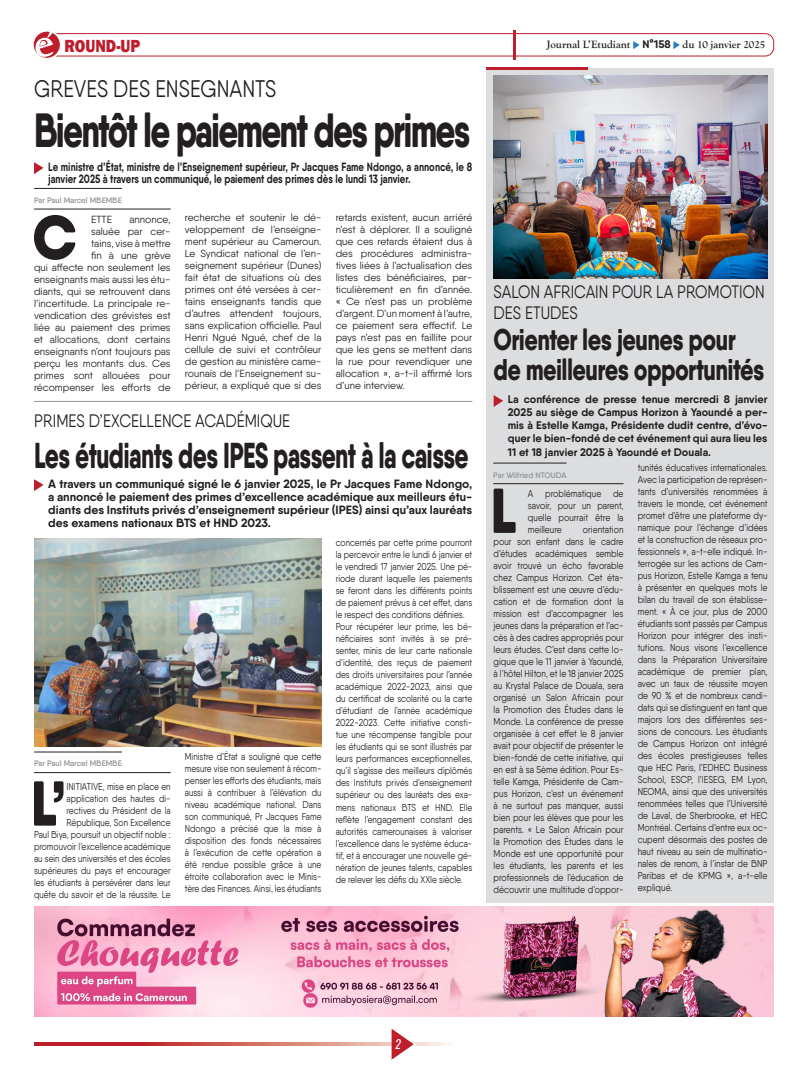
<style>
.page{position:relative;width:808px;height:1078px;background:#fff}
.page>*{position:absolute;margin:0;border:0;box-sizing:border-box;transform-origin:0 0}
.Texte1{font:900 63.3px "Qanelas Soft";color:#231f20;scale:.85 1}
.Texte1-2{font:900 61.7px "Qanelas Soft";color:#231f20;scale:.95 1}
.t1{font:800 48px "Qanelas Soft";letter-spacing:-.05em;color:#231f20;scale:.72 1}
.Titre_plus_grand{font:800 36px "Qanelas Soft";letter-spacing:-.025em;color:#231f20;scale:.68 1}
.t2{font:800 30px/30px "Qanelas Soft";letter-spacing:-.025em;color:#231f20;scale:.78 1}
.Surtitre2{font:24px "Qanelas Soft";color:#231f20;scale:.85 1}
.Surtitre2-2{font:18px/21px "Qanelas Soft";color:#231f20;scale:.85 1}
.t3{font:800 18px "Franklin Gothic";color:#be1d2c;scale:.85 1}
.t4{font:700 12px/13px "Qanelas Soft";color:#231f20;text-align:justify}
.t5{font:700 12px/12px "Qanelas Soft";color:#231f20;scale:.8 1}
.t6{font:italic 12px "Oswald";color:#fff}
.t7{font:700 11px/13px "Qanelas Soft";color:#231f20;text-align:justify}
.t8{font:700 11px "Goudy Old Style T";color:#231f20}
.Texte1-3{font:10.3px/12px "Qanelas Soft";color:#231f20;text-align:justify}
.Texte1-4{font:10px/12px "Qanelas Soft";color:#231f20;text-align:justify;scale:.87 1}
.Texte1-5{font:10px/12px "Qanelas Soft";color:#231f20;text-align:justify;scale:.85 1}
.Signature{font:600 8px "Qanelas Soft";color:#939598}
.s1{font-family:"Qanelas Soft"}
</style>
<div class="page">
<div style="left:47px;top:33px;width:727px;height:23px;border:1px solid #be1d2c;border-radius:9px"></div>
<svg style="left:34px;top:32px;width:26px;height:26px"></svg>
<svg style="left:633px;top:41px;width:7px;height:8px"></svg>
<svg style="left:673px;top:41px;width:7px;height:8px"></svg>
<svg style="left:34px;top:1042px;width:416px;height:3px"></svg>
<svg style="left:392px;top:1029px;width:24px;height:31px"></svg>
<hr style="left:513px;top:30px;width:3px;height:30px;background:#be1d2c">
<svg style="left:34px;top:479px;width:10px;height:12px"></svg>
<hr style="left:34px;top:751px;width:88px;height:1px;background:#231f20">
<hr style="left:34px;top:772px;width:137px;height:1px;background:#231f20">
<img style="left:34px;top:538px;width:287px;height:208px">
<svg style="left:34px;top:162px;width:10px;height:12px"></svg>
<hr style="left:34px;top:188px;width:88px;height:1px;background:#231f20">
<hr style="left:34px;top:208px;width:137px;height:1px;background:#231f20">
<div style="left:487px;top:68px;width:287px;height:834px;background:#dcdddf"></div>
<svg style="left:494px;top:395px;width:9px;height:12px"></svg>
<hr style="left:493px;top:462px;width:73px;height:1px;background:#231f20">
<hr style="left:493px;top:483px;width:130px;height:1px;background:#231f20">
<hr style="left:34px;top:401px;width:438px;height:1px;background:#939598">
<img style="left:493px;top:75px;width:274px;height:203px">
<hr style="left:486px;top:67px;width:102px;height:2px;background:#be1d2c">
<img style="left:34px;top:906px;width:740px;height:110px">
<h3 class="t3" style="left:65px;top:34px;width:91px">ROUND-UP</h3>
<p class="t8" style="left:547px;top:39px;width:220px">Journal L’Etudiant <span class="s1">N°158</span> du 10 janvier 2025</p>
<p class="Surtitre2" style="left:34px;top:73px;width:286px">GREVES DES ENSEGNANTS</p>
<p class="t1" style="left:34px;top:99px;width:608px">Bientôt le paiement des primes</p>
<p class="t5" style="left:48px;top:160px;width:532px">Le ministre d’État, ministre de l’Enseignement supérieur, Pr Jacques Fame Ndongo, a annoncé, le 8 janvier 2025 à travers un communiqué, le paiement des primes dès le lundi 13 janvier.</p>
<p class="Texte1-2" style="left:32px;top:197px;width:48px">C</p>
<p class="Texte1-3" style="left:91px;top:213px;width:23px">ETTE</p>
<p class="Signature" style="left:34px;top:195px;width:89px">Par Paul Marcel MBEMBE</p>
<p class="Texte1-3" style="left:34px;top:213px;width:138px;text-align:right">annonce,<br>saluée par cer-<br>tains, vise à mettre<br>fin à une grève<br>qui affecte non seulement les enseignants mais aussi les étu&shy;diants, qui se retrouvent dans l’incertitude. La principale re&shy;vendication des grévistes est liée au paiement des primes et allocations, dont certains enseignants n’ont toujours pas perçu les montants dus. Ces primes sont allouées pour récompenser les efforts de</p>
<p class="Texte1-3" style="left:185px;top:211px;width:138px">recherche et soutenir le dé&shy;veloppement de l’enseigne&shy;ment supérieur au Cameroun.<br>Le Syndicat national de l’en&shy;seignement supérieur (Dunes) fait état de situations où des primes ont été versées à cer&shy;tains enseignants tandis que d’autres attendent toujours, sans explication officielle. Paul Henri Ngué Ngué, chef de la cellule de suivi et contrôleur de gestion au ministère came&shy;rounais de l’Enseignement su&shy;périeur, a expliqué que si des</p>
<p class="Texte1-3" style="left:336px;top:211px;width:138px">retards existent, aucun arriéré n’est à déplorer. Il a souligné que ces retards étaient dus à des procédures administra&shy;tives liées à l’actualisation des listes des bénéficiaires, par&shy;ticulièrement en fin d’année. « Ce n’est pas un problème d’argent. D’un moment à l’autre, ce paiement sera effectif. Le pays n’est pas en faillite pour que les gens se mettent dans la rue pour revendiquer une allocation », a-t-il affirmé lors d’une interview.</p>
<p class="Surtitre2-2" style="left:34px;top:410px;width:303px">PRIMES D’EXCELLENCE ACADÉMIQUE</p>
<p class="Titre_plus_grand" style="left:34px;top:432px;width:640px">Les étudiants des IPES passent à la caisse</p>
<p class="t4" style="left:48px;top:476px;width:426px">A travers un communiqué signé le 6 janvier 2025, le Pr Jacques Fame Ndongo, a annoncé le paiement des primes d’excellence académique aux meilleurs étu&shy;diants des Instituts privés d’enseignement supérieur (IPES) ainsi qu’aux lauréats des examens nationaux BTS et HND 2023.</p>
<p class="Signature" style="left:34px;top:758px;width:89px">Par Paul Marcel MBEMBE</p>
<p class="Texte1" style="left:31px;top:762px;width:43px">L’</p>
<p class="Texte1-5" style="left:34px;top:779px;width:162px;text-align:right">INITIATIVE, mise en place en application des hautes di-<br>rectives du Président de la République, Son Excellence<br>Paul Biya, poursuit un objectif noble : promouvoir l’excellence académique au sein des universités et des écoles supérieures du pays et encourager les étudiants à persévérer dans leur quête du savoir et de la réussite. Le</p>
<p class="Texte1-5" style="left:185px;top:750px;width:162px">Ministre d’État a souligné que cette mesure vise non seulement à récom&shy;penser les efforts des étudiants, mais aussi à contribuer à l’élévation du niveau académique national. Dans son communiqué, Pr Jacques Fame Ndongo a précisé que la mise à disposition des fonds nécessaires à l’exécution de cette opération a été rendue possible grâce à une étroite collaboration avec le Minis&shy;tère des Finances. Ainsi, les étudiants</p>
<p class="Texte1-5" style="left:336px;top:536px;width:162px">concernés par cette prime pourront la percevoir entre le lundi 6 janvier et le vendredi 17 janvier 2025. Une pé&shy;riode durant laquelle les paiements se feront dans les différents points de paiement prévus à cet effet, dans le respect des conditions définies.</p>
<p class="Texte1-5" style="left:336px;top:620px;width:162px">Pour récupérer leur prime, les bé&shy;néficiaires sont invités à se pré&shy;senter, minis de leur carte nationale d’identité, des reçus de paiement des droits universitaires pour l’année académique 2022-2023, ainsi que du certificat de scolarité ou la carte d’étudiant de l’année académique 2022-2023. Cette initiative consti&shy;tue une récompense tangible pour les étudiants qui se sont illustrés par leurs performances exceptionnelles, qu’il s’agisse des meilleurs diplômés des Instituts privés d’enseignement supérieur ou des lauréats des exa&shy;mens nationaux BTS et HND. Elle reflète l’engagement constant des autorités camerounaises à valoriser l’excellence dans le système éduca&shy;tif, et à encourager une nouvelle gé&shy;nération de jeunes talents, capables de relever les défis du XXIe siècle.</p>
<p class="Surtitre2-2" style="left:494px;top:281px;width:320px">SALON AFRICAIN POUR LA PROMOTION<br>DES ETUDES</p>
<p class="t2" style="left:494px;top:324px;width:349px">Orienter les jeunes pour de meilleures opportunités</p>
<p class="t7" style="left:508px;top:393px;width:261px">La conférence de presse tenue mercredi 8 janvier 2025 au siège de Campus Horizon à Yaoundé a per&shy;mis à Estelle Kamga, Présidente dudit centre, d’évo&shy;quer le bien-fondé de cet événement qui aura lieu les 11 et 18 janvier 2025 à Yaoundé et Douala.</p>
<p class="Signature" style="left:493px;top:469px;width:75px">Par Wilfried NTOUDA</p>
<p class="Texte1-4" style="left:638px;top:461px;width:151px">tunités éducatives internationales.<br>Avec la participation de représen&shy;tants d’universités renommées à travers le monde, cet événement promet d’être une plateforme dy&shy;namique pour l’échange d’idées et la construction de réseaux pro&shy;fessionnels », a-t-elle indiqué. In&shy;terrogée sur les actions de Cam&shy;pus Horizon, Estelle Kamga a tenu à présenter en quelques mots le bilan du travail de son établisse&shy;ment. « À ce jour, plus de 2000 étudiants sont passés par Campus Horizon pour intégrer des insti&shy;tutions. Nous visons l’excellence dans la Préparation Universitaire académique de premier plan, avec un taux de réussite moyen de 90 % et de nombreux candi&shy;dats qui se distinguent en tant que majors lors des différentes ses&shy;sions de concours. Les étudiants de Campus Horizon ont intégré des écoles prestigieuses telles que HEC Paris, l’EDHEC Business School, ESCP, l’IESEG, EM Lyon, NEOMA, ainsi que des universités renommées telles que l’Université de Laval, de Sherbrooke, et HEC Montréal. Certains d’entre eux oc&shy;cupent désormais des postes de haut niveau au sein de multinatio&shy;nales de renom, à l’instar de BNP Paribas et de KPMG », a-t-elle expliqué.</p>
<p class="Texte1" style="left:491px;top:469px;width:31px">L</p>
<p class="Texte1-4" style="left:528px;top:487px;width:111px">A problématique de savoir, pour un parent, quelle pourrait être la meilleure</p>
<p class="Texte1-4" style="left:494px;top:523px;width:151px;text-indent:89px">orientation pour son enfant dans le cadre d’études académiques semble avoir trouvé un écho favorable chez Campus Horizon. Cet éta&shy;blissement est une œuvre d’édu&shy;cation et de formation dont la mission est d’accompagner les jeunes dans la préparation et l’ac&shy;cès à des cadres appropriés pour leurs études. C’est dans cette lo&shy;gique que le 11 janvier à Yaoundé, à l’hôtel Hilton, et le 18 janvier 2025 au Krystal Palace de Douala, sera organisé un Salon Africain pour la Promotion des Études dans le Monde. La conférence de presse organisée à cet effet le 8 janvier avait pour objectif de présenter le bien-fondé de cette initiative, qui en est à sa 5ème édition. Pour Es&shy;telle Kamga, Présidente de Cam&shy;pus Horizon, c’est un événement à ne surtout pas manquer, aussi bien pour les élèves que pour les parents. « Le Salon Africain pour la Promotion des Études dans le Monde est une opportunité pour les étudiants, les parents et les professionnels de l’éducation de découvrir une multitude d’oppor-</p>
<p class="t6" style="left:395px;top:1035px;width:7px">2</p>
</div>
